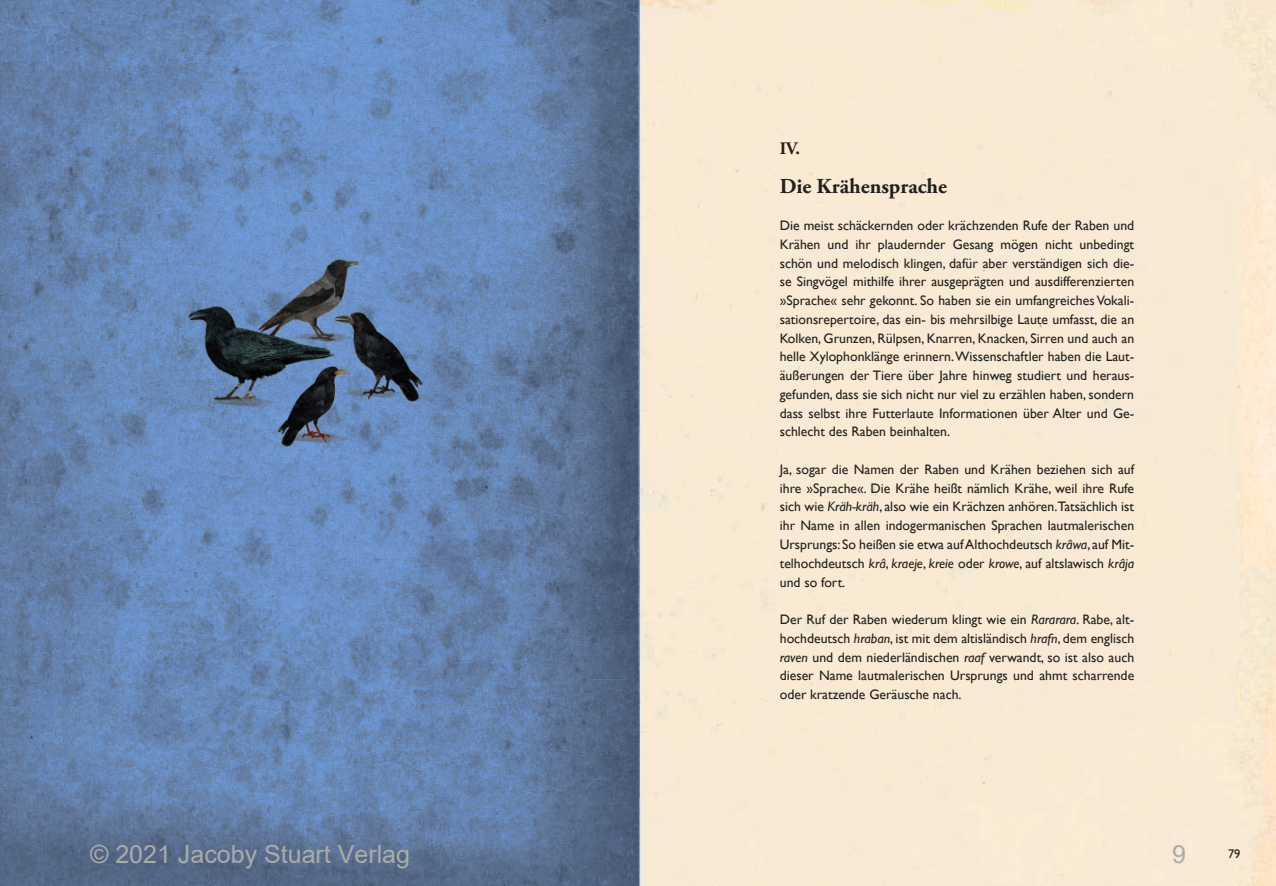
<style>
.page{position:relative;width:1276px;height:886px;background:#fff}
.page>*{position:absolute;margin:0;border:0;box-sizing:border-box;transform-origin:0 0}
.t1{font:25px "Arial";color:#ababab}
.t2{font:700 21.25px "Adobe Garamond Pro";color:#21201c}
.t3{font:700 17.5px "Adobe Garamond Pro";color:#21201c}
.t4{font:13.75px/18.8px "Gill Sans";color:#21201c;text-align:justify}
.t5{font:12.5px "Gill Sans";color:#21201c}
.s1{font-style:italic}
</style>
<div class="page">
<img style="left:0;top:0;width:1276px;height:886px">
<p class="t3" style="left:780px;top:139px;width:22px">IV.</p>
<h2 class="t2" style="left:780px;top:173px;width:169px">Die Krähensprache</h2>
<p class="t4" style="left:780px;top:216px;width:356px">Die meist schäckernden oder krächzenden Rufe der Raben und Krähen und ihr plaudernder Gesang mögen nicht unbedingt schön und melodisch klingen, dafür aber verständigen sich die&shy;se Singvögel mithilfe ihrer ausgeprägten und ausdifferenzierten »Sprache« sehr gekonnt. So haben sie ein umfangreiches Vokali&shy;sationsrepertoire, das ein- bis mehrsilbige Laute umfasst, die an Kolken, Grunzen, Rülpsen, Knarren, Knacken, Sirren und auch an helle Xylophonklänge erinnern. Wissenschaftler haben die Laut&shy;äußerungen der Tiere über Jahre hinweg studiert und heraus&shy;gefunden, dass sie sich nicht nur viel zu erzählen haben, sondern dass selbst ihre Futterlaute Informationen über Alter und Ge&shy;schlecht des Raben beinhalten.</p>
<p class="t4" style="left:780px;top:460px;width:356px">Ja, sogar die Namen der Raben und Krähen beziehen sich auf ihre »Sprache«. Die Krähe heißt nämlich Krähe, weil ihre Rufe sich wie <span class="s1">Kräh-kräh</span>, also wie ein Krächzen anhören.Tatsächlich ist ihr Name in allen indogermanischen Sprachen lautmalerischen Ursprungs: So heißen sie etwa auf Althochdeutsch <span class="s1">krâwa</span>, auf Mit&shy;telhochdeutsch <span class="s1">krâ</span>, <span class="s1">kraeje</span>, <span class="s1">kreie</span> oder <span class="s1">krowe</span>, auf altslawisch <span class="s1">krâja </span>und so fort.</p>
<p class="t4" style="left:780px;top:610px;width:356px">Der Ruf der Raben wiederum klingt wie ein <span class="s1">Rararara</span>. Rabe, alt&shy;hochdeutsch <span class="s1">hraban</span>, ist mit dem altisländisch <span class="s1">hrafn</span>, dem englisch <span class="s1">raven</span> und dem niederländischen <span class="s1">raaf</span> verwandt, so ist also auch dieser Name lautmalerischen Ursprungs und ahmt scharrende oder kratzende Geräusche nach.</p>
<h1 class="t1" style="left:90px;top:837px;width:321px">© 2021 Jacoby Stuart Verlag</h1>
<h1 class="t1" style="left:1172px;top:837px;width:15px">9</h1>
<p class="t5" style="left:1228px;top:846px;width:14px">79</p>
</div>
